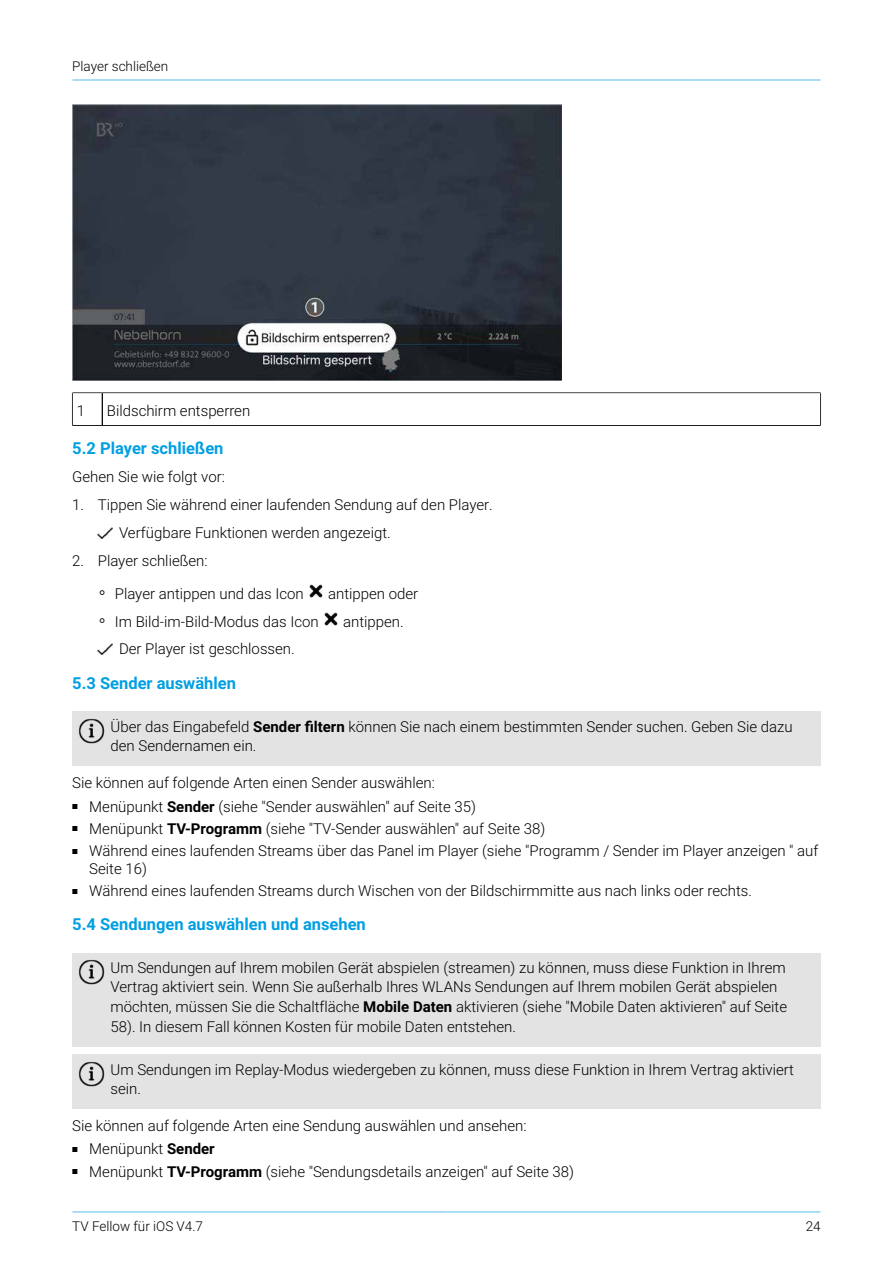
<style>
.page{position:relative;width:893px;height:1263px;background:#fff}
.page>*{position:absolute;margin:0;border:0;box-sizing:border-box;transform-origin:0 0}
.t1{font:700 16.5px "Roboto";color:#009fe3}
.t2{font:300 15px/19.5px "Roboto";color:#000}
.t3{font:300 13.5px "Roboto";color:#000}
.s1{font-family:"Courier Std";font-weight:400}
.s2{font-weight:700}
</style>
<div class="page">
<svg style="left:72px;top:80px;width:749px;height:1px"></svg>
<img style="left:72px;top:104px;width:490px;height:276px">
<svg style="left:72px;top:392px;width:749px;height:34px"></svg>
<img style="left:98px;top:527px;width:14px;height:11px">
<img style="left:309px;top:584px;width:14px;height:14px">
<img style="left:324px;top:612px;width:14px;height:14px">
<img style="left:98px;top:643px;width:14px;height:11px">
<div style="left:72px;top:712px;width:749px;height:54px;background:#e3e3e3"></div>
<img style="left:78px;top:718px;width:27px;height:26px">
<div style="left:72px;top:953px;width:749px;height:93px;background:#e3e3e3"></div>
<img style="left:78px;top:959px;width:27px;height:26px">
<div style="left:72px;top:1054px;width:749px;height:54px;background:#e3e3e3"></div>
<img style="left:78px;top:1061px;width:27px;height:25px">
<svg style="left:72px;top:1211px;width:749px;height:1px"></svg>
<p class="t3" style="left:72px;top:57px;width:98px">Player schließen</p>
<p class="t2" style="left:77px;top:400px;width:10px">1</p>
<p class="t2" style="left:107px;top:400px;width:145px">Bildschirm entsperren</p>
<p class="t1" style="left:72px;top:437px;width:153px">5.2 Player schließen</p>
<p class="t2" style="left:72px;top:466px;width:154px">Gehen Sie wie folgt vor:</p>
<p class="t2" style="left:119px;top:490px;width:375px;line-height:28px;text-indent:-47px">1. Tippen Sie während einer laufenden Sendung auf den Player.<br>Verfügbare Funktionen werden angezeigt.</p>
<p class="t2" style="left:72px;top:550px;width:137px">2. Player schließen:</p>
<p class="t2" style="left:98px;top:583px;width:208px"><span class="s1">°</span> Player antippen und das Icon</p>
<p class="t2" style="left:328px;top:583px;width:92px">antippen oder</p>
<p class="t2" style="left:98px;top:611px;width:223px"><span class="s1">°</span> Im Bild-im-Bild-Modus das Icon</p>
<p class="t2" style="left:343px;top:611px;width:62px">antippen.</p>
<p class="t2" style="left:119px;top:639px;width:177px">Der Player ist geschlossen.</p>
<p class="t1" style="left:72px;top:672px;width:165px">5.3 Sender auswählen</p>
<p class="t2" style="left:111px;top:716px;width:684px">Über das Eingabefeld <span class="s2">Sender filtern</span> können Sie nach einem bestimmten Sender suchen. Geben Sie dazu den Sendernamen ein.</p>
<p class="t2" style="left:72px;top:772px;width:364px">Sie können auf folgende Arten einen Sender auswählen:</p>
<p class="t2" style="left:72px;top:796px;width:405px">■ Menüpunkt <span class="s2">Sender</span> (siehe "Sender auswählen" auf Seite 35)</p>
<p class="t2" style="left:72px;top:818px;width:475px">■ Menüpunkt <span class="s2">TV-Programm</span> (siehe "TV-Sender auswählen" auf Seite 38)</p>
<p class="t2" style="left:89px;top:841px;width:731px;line-height:18px;text-indent:-17px">■ Während eines laufenden Streams über das Panel im Player (siehe "Programm / Sender im Player anzeigen " auf<br>Seite 16)</p>
<p class="t2" style="left:72px;top:881px;width:681px">■ Während eines laufenden Streams durch Wischen von der Bildschirmmitte aus nach links oder rechts.</p>
<p class="t1" style="left:72px;top:913px;width:295px">5.4 Sendungen auswählen und ansehen</p>
<p class="t2" style="left:111px;top:957px;width:678px">Um Sendungen auf Ihrem mobilen Gerät abspielen (streamen) zu können, muss diese Funktion in Ihrem Vertrag aktiviert sein. Wenn Sie außerhalb Ihres WLANs Sendungen auf Ihrem mobilen Gerät abspielen möchten, müssen Sie die Schaltfläche <span class="s2">Mobile Daten</span> aktivieren (siehe "Mobile Daten aktivieren" auf Seite 58). In diesem Fall können Kosten für mobile Daten entstehen.</p>
<p class="t2" style="left:111px;top:1059px;width:685px">Um Sendungen im Replay-Modus wiedergeben zu können, muss diese Funktion in Ihrem Vertrag aktiviert sein.</p>
<p class="t2" style="left:72px;top:1115px;width:456px">Sie können auf folgende Arten eine Sendung auswählen und ansehen:</p>
<p class="t2" style="left:72px;top:1139px;width:144px">■ Menüpunkt <span class="s2">Sender</span></p>
<p class="t2" style="left:72px;top:1161px;width:503px">■ Menüpunkt <span class="s2">TV-Programm</span> (siehe "Sendungsdetails anzeigen" auf Seite 38)</p>
<p class="t3" style="left:72px;top:1217px;width:132px">TV Fellow für iOS V4.7</p>
<p class="t3" style="left:806px;top:1217px;width:16px">24</p>
</div>
